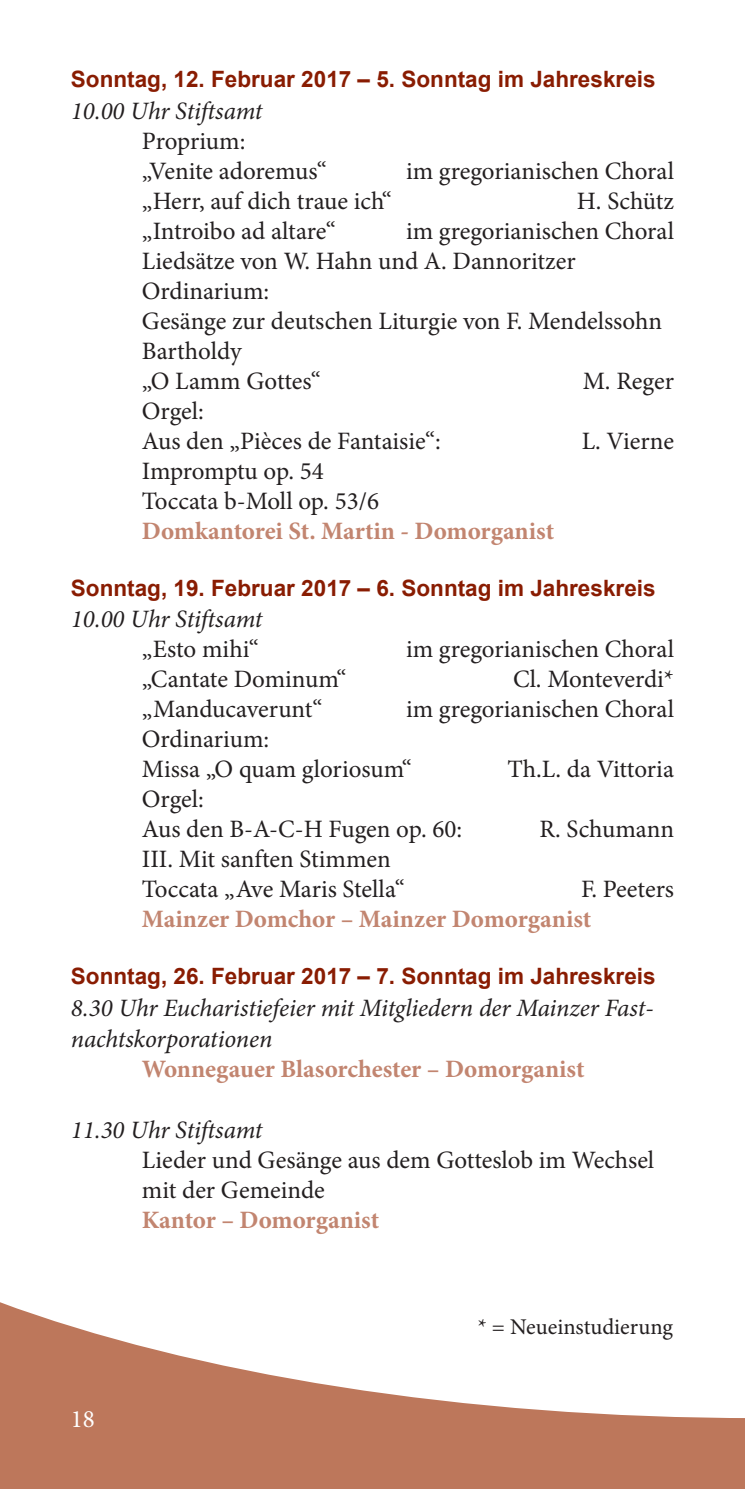
<style>
.page{position:relative;width:745px;height:1489px;background:#fff}
.page>*{position:absolute;margin:0;border:0;box-sizing:border-box;transform-origin:0 0}
.t1{font:25px/30px "Minion Pro";color:#231f20}
.t2{font:italic 25px/31.2px "Minion Pro";letter-spacing:-.005em;color:#231f20}
.t3{font:700 25px "Minion Pro";color:#c28570}
.t4{font:25px "Minion Pro";color:#fff}
.t5{font:700 22.5px "Arial";color:#891c02}
.t6{font:22.5px "Minion Pro";color:#231f20}
</style>
<div class="page">
<div style="left:0;top:1240px;width:744px;height:248px;background:#bd775b"></div>
<svg style="left:0;top:1240px;width:744px;height:177px;fill:#fff"></svg>
<p class="t5" style="left:71px;top:64px;width:585px">Sonntag, 12. Februar 2017 – 5. Sonntag im Jahreskreis</p>
<p class="t2" style="left:71px;top:95px;width:193px">10.00 Uhr Stiftsamt</p>
<p class="t1" style="left:142px;top:126px;width:186px">Proprium:<br>„Venite adoremus“</p>
<p class="t1" style="left:406px;top:156px;width:269px">im gregorianischen Choral</p>
<p class="t1" style="left:142px;top:186px;width:251px">„Herr, auf dich traue ich“</p>
<p class="t1" style="left:576px;top:186px;width:99px">H. Schütz</p>
<p class="t1" style="left:142px;top:216px;width:195px">„Introibo ad altare“</p>
<p class="t1" style="left:142px;top:216px;width:533px;text-indent:264px">im gregorianischen Choral<br>Liedsätze von W. Hahn und A. Dannoritzer<br>Ordinarium:<br>Gesänge zur deutschen Liturgie von F. Mendelssohn<br>Bartholdy<br>„O Lamm Gottes“</p>
<p class="t1" style="left:582px;top:366px;width:93px">M. Reger</p>
<p class="t1" style="left:142px;top:396px;width:300px">Orgel:<br>Aus den „Pièces de Fantaisie“:</p>
<p class="t1" style="left:581px;top:426px;width:94px">L. Vierne</p>
<p class="t1" style="left:142px;top:456px;width:238px">Impromptu op. 54<br>Toccata b-Moll op. 53/6</p>
<p class="t3" style="left:142px;top:513px;width:413px">Domkantorei St. Martin - Domorganist</p>
<p class="t5" style="left:71px;top:573px;width:585px">Sonntag, 19. Februar 2017 – 6. Sonntag im Jahreskreis</p>
<p class="t2" style="left:71px;top:603px;width:193px">10.00 Uhr Stiftsamt</p>
<p class="t1" style="left:142px;top:634px;width:118px">„Esto mihi“</p>
<p class="t1" style="left:406px;top:634px;width:269px">im gregorianischen Choral</p>
<p class="t1" style="left:142px;top:664px;width:206px">„Cantate Dominum“</p>
<p class="t1" style="left:512px;top:664px;width:162px">Cl. Monteverdi*</p>
<p class="t1" style="left:142px;top:694px;width:182px">„Manducaverunt“</p>
<p class="t1" style="left:406px;top:694px;width:269px">im gregorianischen Choral</p>
<p class="t1" style="left:142px;top:724px;width:271px">Ordinarium:<br>Missa „O quam gloriosum“</p>
<p class="t1" style="left:507px;top:754px;width:168px">Th.L. da Vittoria</p>
<p class="t1" style="left:142px;top:784px;width:321px">Orgel:<br>Aus den B-A-C-H Fugen op. 60:</p>
<p class="t1" style="left:539px;top:814px;width:136px">R. Schumann</p>
<p class="t1" style="left:142px;top:844px;width:264px">III. Mit sanften Stimmen<br>Toccata „Ave Maris Stella“</p>
<p class="t1" style="left:580px;top:874px;width:94px">F. Peeters</p>
<p class="t3" style="left:142px;top:901px;width:450px">Mainzer Domchor – Mainzer Domorganist</p>
<p class="t5" style="left:71px;top:961px;width:585px">Sonntag, 26. Februar 2017 – 7. Sonntag im Jahreskreis</p>
<p class="t2" style="left:71px;top:991px;width:584px">8.30 Uhr Eucharistiefeier mit Mitgliedern der Mainzer Fast&shy;nachtskorporationen</p>
<p class="t3" style="left:142px;top:1051px;width:444px">Wonnegauer Blasorchester – Domorganist</p>
<p class="t2" style="left:71px;top:1114px;width:193px">11.30 Uhr Stiftsamt</p>
<p class="t1" style="left:142px;top:1145px;width:513px">Lieder und Gesänge aus dem Gotteslob im Wechsel mit der Gemeinde</p>
<p class="t3" style="left:142px;top:1202px;width:238px">Kantor – Domorganist</p>
<p class="t4" style="left:71px;top:1402px;width:26px">18</p>
<p class="t6" style="left:477px;top:1311px;width:197px">* = Neueinstudierung</p>
</div>
